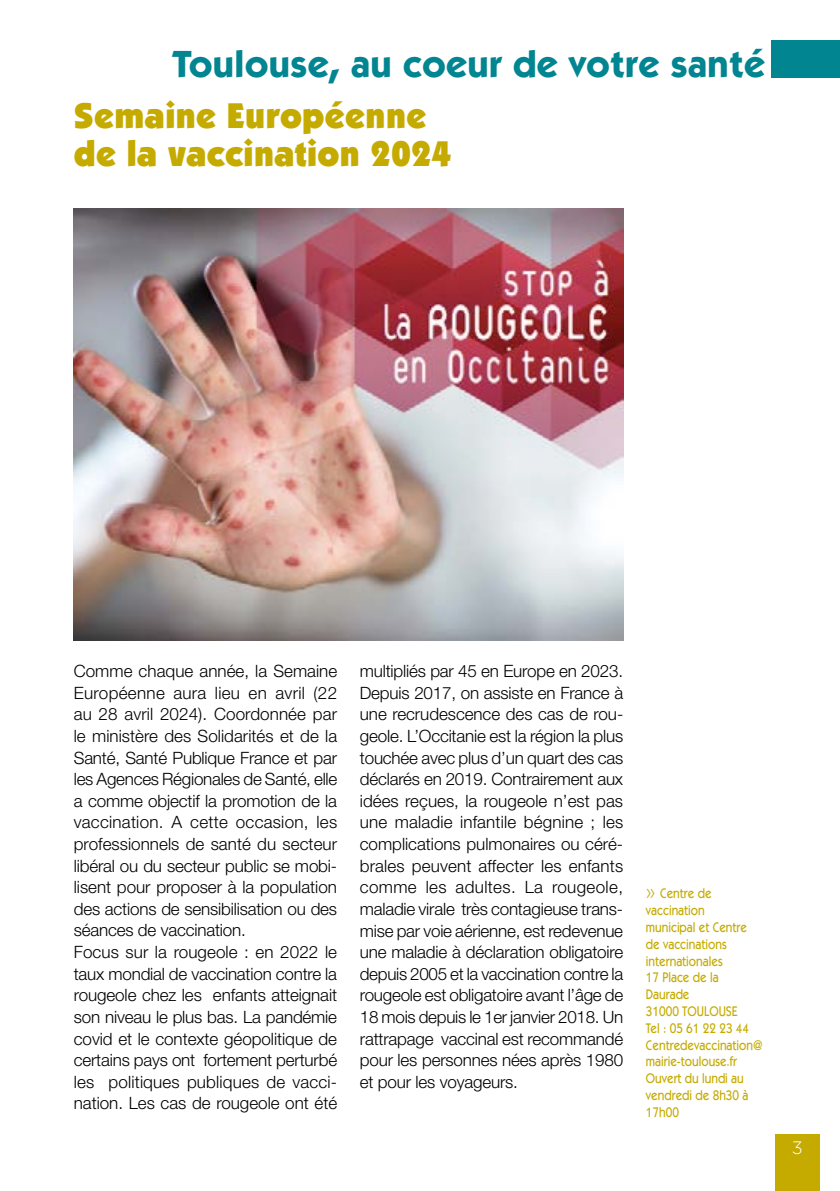
<style>
.page{position:relative;width:840px;height:1191px;background:#fff}
.page>*{position:absolute;margin:0;border:0;box-sizing:border-box;transform-origin:0 0}
.t1{font:700 38px "ITC Kabel Std";letter-spacing:.01em;color:#008591}
.t2{font:900 36px/38px "ITC Kabel Std";letter-spacing:.01em;color:#c5ab00}
.t3{font:300 18px "Gotham";color:#fff}
.t4{font:300 17px/21.6px "Helvetica Neue LT Std";letter-spacing:-.005em;color:#000}
.t5{font:500 14px/16.8px "ITC Kabel Std";color:#c5ab00;scale:.85 1}
.s1{font-family:"Gotham";font-weight:300;font-size:22px}
</style>
<div class="page">
<div style="left:774px;top:1134px;width:45px;height:57px;background:#c5ab00"></div>
<div style="left:770px;top:40px;width:69px;height:37px;background:#008591"></div>
<img style="left:74px;top:208px;width:548px;height:432px">
<h1 class="t1" style="left:172px;top:41px;width:594px">Toulouse, au coeur de votre santé</h1>
<h2 class="t2" style="left:74px;top:96px;width:379px">Semaine Européenne de la vaccination 2024</h2>
<p class="t4" style="left:74px;top:660px;width:265px">Comme chaque année, la Semaine Européenne aura lieu en avril (22 au 28 avril 2024). Coordonnée par le ministère des Solidarités et de la Santé, Santé Publique France et par les Agences Régionales de Santé, elle a comme objectif la promotion de la vaccination. A cette occasion, les professionnels de santé du secteur libéral ou du secteur public se mobi&shy;lisent pour proposer à la population des actions de sensibilisation ou des séances de vaccination.<br>Focus sur la rougeole : en 2022 le taux mondial de vaccination contre la rougeole chez les enfants atteignait son niveau le plus bas. La pandémie covid et le contexte géopolitique de certains pays ont fortement perturbé les politiques publiques de vacci&shy;nation. Les cas de rougeole ont été</p>
<p class="t4" style="left:359px;top:660px;width:265px;text-align:justify">multipliés par 45 en Europe en 2023.<br>Depuis 2017, on assiste en France à une recrudescence des cas de rou&shy;geole. L’Occitanie est la région la plus touchée avec plus d’un quart des cas déclarés en 2019. Contrairement aux idées reçues, la rougeole n’est pas une maladie infantile bégnine ; les complications pulmonaires ou céré&shy;brales peuvent affecter les enfants comme les adultes. La rougeole, maladie virale très contagieuse trans&shy;mise par voie aérienne, est redevenue une maladie à déclaration obligatoire depuis 2005 et la vaccination contre la rougeole est obligatoire avant l’âge de 18 mois depuis le 1er janvier 2018. Un rattrapage vaccinal est recommandé pour les personnes nées après 1980 et pour les voyageurs.</p>
<p class="t5" style="left:645px;top:885px;width:139px"><span class="s1">»</span> Centre de vaccination<br>municipal et Centre de vaccinations internationales<br>17 Place de la<br>Daurade<br>31000 TOULOUSE<br>Tel : 05 61 22 23 44<br>Centredevaccination@ mairie-toulouse.fr<br>Ouvert du lundi au vendredi de 8h30 à<br>17h00</p>
<p class="t3" style="left:791px;top:1136px;width:12px">3</p>
</div>
